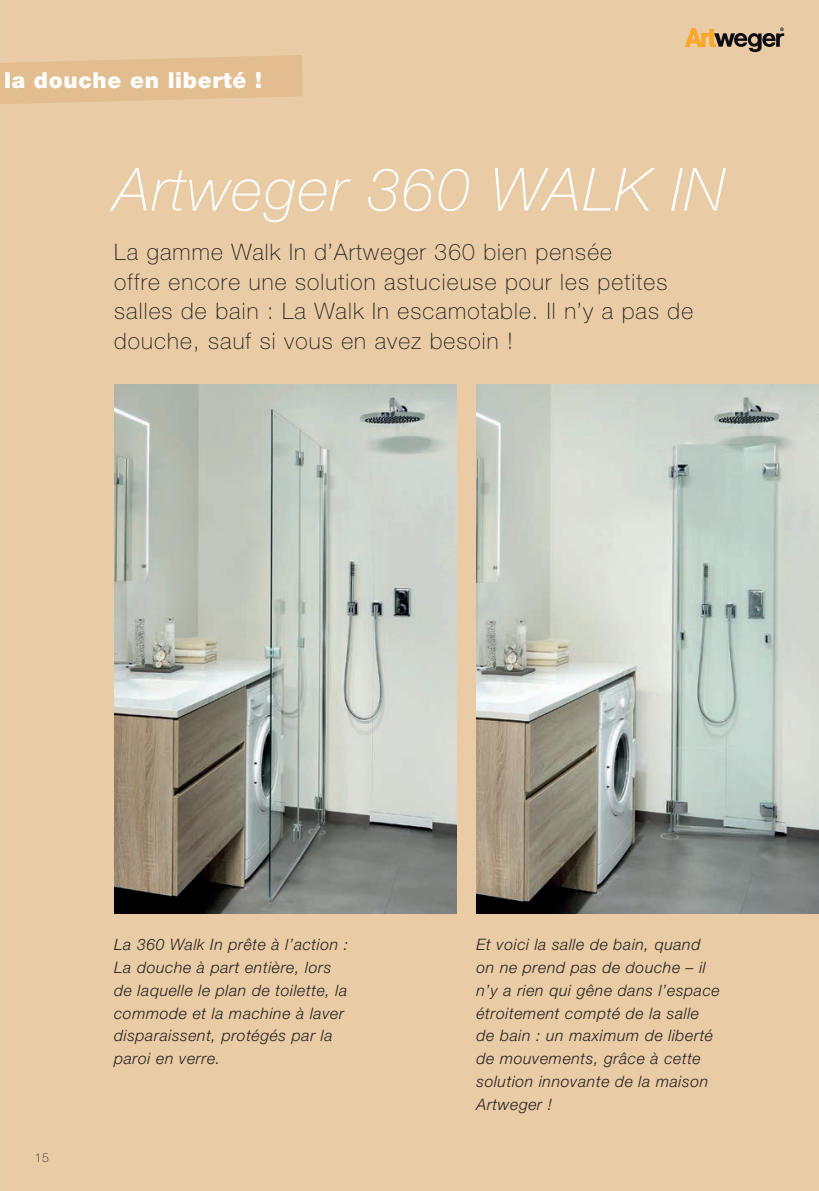
<style>
.page{position:relative;width:819px;height:1191px;background:#e9cba5}
.page>*{position:absolute;margin:0;border:0;box-sizing:border-box;transform-origin:0 0}
.t1{font:italic 100 59.5px "Helvetica Neue LT Std";letter-spacing:.03em;color:#fff}
.t2{font:100 22.75px/29.8px "Helvetica Neue LT Std";letter-spacing:.05em;color:#231f20}
.t3{font:900 22.05px "Helvetica Neue LT Std";letter-spacing:.03em;color:#fff}
.t4{font:italic 300 15.75px/22.8px "Helvetica Neue LT Std";letter-spacing:.04em;color:#231f20}
.t5{font:100 12.25px "Helvetica Neue LT Std";color:#231f20}
</style>
<div class="page">
<svg style="left:685px;top:28px;width:99px;height:24px"></svg>
<img style="left:114px;top:384px;width:342px;height:529px">
<img style="left:476px;top:384px;width:343px;height:529px">
<svg style="left:0;top:55px;width:303px;height:49px"></svg>
<img style="left:0;top:63px;width:1px;height:41px">
<h3 class="t3" style="left:4px;top:67px;width:259px">la douche en liberté !</h3>
<h1 class="t1" style="left:114px;top:155px;width:612px">Artweger 360 WALK IN</h1>
<h2 class="t2" style="left:114px;top:237px;width:580px">La gamme Walk In d’Artweger 360 bien pensée<br>offre encore une solution astucieuse pour les petites salles de bain : La Walk In escamotable. Il n’y a pas de douche, sauf si vous en avez besoin !</h2>
<p class="t5" style="left:35px;top:1150px;width:16px">15</p>
<p class="t4" style="left:114px;top:933px;width:236px">La 360 Walk In prête à l’action :<br>La douche à part entière, lors de laquelle le plan de toilette, la commode et la machine à laver disparaissent, protégés par la paroi en verre.</p>
<p class="t4" style="left:476px;top:933px;width:245px">Et voici la salle de bain, quand on ne prend pas de douche – il n’y a rien qui gêne dans l’espace étroitement compté de la salle de bain : un maximum de liberté de mouvements, grâce à cette solution innovante de la maison<br>Artweger !</p>
</div>
